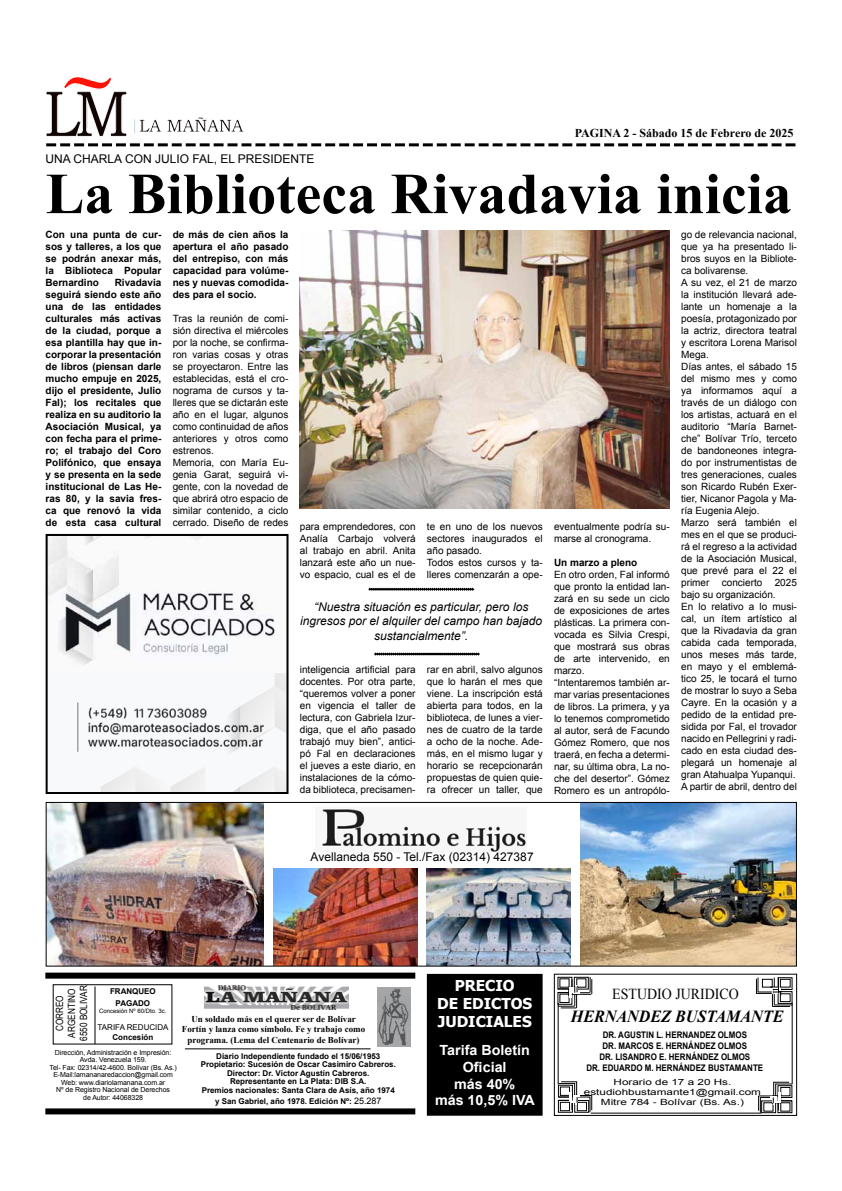
<style>
.page{position:relative;width:842px;height:1191px;background:#fff}
.page>*{position:absolute;margin:0;border:0;box-sizing:border-box;transform-origin:0 0}
.t1{font:700 58px "Times New Roman";color:#000}
.t2{font:italic 700 17px "Times New Roman";color:#000;scale:.95 1}
.t3{font:15.2px "Times New Roman";color:#000;scale:.92 1}
.t4{font:700 15px/18px "Tahoma";color:#fff;text-align:center}
.t5{font:700 14px/16.8px "Arial";color:#fff;text-align:center}
.t6{font:italic 12px/14.4px "Arial";color:#000;text-align:center}
.t7{font:12px "Arial";color:#000}
.t8{font:700 12px "Times New Roman";color:#000}
.t9{font:10px/12px "Arial";color:#000}
.t10{font:700 10px/12px "Arial";color:#000;text-align:justify}
.t11{font:10px/12px "Arial Narrow";color:#000;text-align:center}
.t12{font:700 9.1px "Arial";color:#000;scale:.88 1}
.t13{font:700 9px/10.5px "Times New Roman";color:#000;text-align:center}
.t14{font:8.5px/10.2px "Arial";color:#000;text-align:center;scale:1.37 1}
.t15{font:700 8px/8.5px "Arial";color:#000;text-align:center}
.t16{font:8px "Arial";color:#000}
.t17{font:7px/7.5px "Arial";letter-spacing:-.01em;color:#000;text-align:center}
.t18{font:6px "Arial";color:#000}
.s1{font-weight:400;font-size:9px}
</style>
<div class="page">
<img style="left:46px;top:78px;width:198px;height:59px">
<svg style="left:46px;top:143px;width:749px;height:3px"></svg>
<img style="left:378px;top:987px;width:32px;height:59px">
<div style="left:53px;top:984px;width:119px;height:60px;border:1px solid #000"></div>
<hr style="left:94px;top:986px;width:1px;height:58px;background:#000">
<div style="left:45px;top:1108px;width:370px;height:6px;background:#000"></div>
<div style="left:45px;top:972px;width:370px;height:6px;background:#000"></div>
<hr style="left:185px;top:1048px;width:186px;height:1px;background:#000">
<img style="left:204px;top:985px;width:144px;height:24px">
<div style="left:427px;top:974px;width:115px;height:141px;background:#000"></div>
<div style="left:427px;top:974px;width:116px;height:141px;border:1px solid #000"></div>
<div style="left:554px;top:974px;width:243px;height:141px;border:1px solid #000"></div>
<hr style="left:591px;top:1113px;width:170px;height:1px;background:#000">
<hr style="left:792px;top:1002px;width:1px;height:82px;background:#000">
<svg style="left:758px;top:1082px;width:34px;height:30px"></svg>
<svg style="left:558px;top:977px;width:35px;height:31px"></svg>
<svg style="left:756px;top:977px;width:37px;height:30px"></svg>
<hr style="left:558px;top:1003px;width:1px;height:81px;background:#000">
<svg style="left:558px;top:1081px;width:34px;height:31px"></svg>
<img style="left:427px;top:868px;width:144px;height:96px">
<img style="left:48px;top:804px;width:216px;height:160px">
<img style="left:580px;top:804px;width:215px;height:160px">
<img style="left:273px;top:868px;width:144px;height:96px">
<img style="left:322px;top:809px;width:204px;height:43px">
<div style="left:46px;top:802px;width:751px;height:164px;border:1px solid #000"></div>
<img style="left:77px;top:673px;width:208px;height:118px">
<img style="left:49px;top:537px;width:226px;height:129px">
<div style="left:46px;top:534px;width:242px;height:260px;border:2px solid #000"></div>
<img style="left:300px;top:231px;width:370px;height:277px">
<svg style="left:369px;top:588px;width:105px;height:2px"></svg>
<svg style="left:374px;top:653px;width:105px;height:2px"></svg>
<p class="t8" style="left:575px;top:124px;width:220px">PAGINA 2 - Sábado 15 de Febrero de 2025</p>
<p class="t7" style="left:46px;top:151px;width:270px">UNA CHARLA CON JULIO FAL, EL PRESIDENTE</p>
<h1 class="t1" style="left:46px;top:154px;width:748px">La Biblioteca Rivadavia inicia</h1>
<p class="t10" style="left:46px;top:229px;width:117px">Con una punta de cur&shy;sos y talleres, a los que se podrán anexar más, la Biblioteca Popular Bernardino</p>
<p class="t10" style="left:46px;top:277px;width:117px;text-indent:69px">Rivadavia seguirá siendo este año una de las entidades culturales más activas de la ciudad, porque a esa plantilla hay que in&shy;corporar la presentación de libros (piensan darle mucho empuje en 2025, dijo el presidente, Julio Fal); los recitales que realiza en su auditorio la Asociación Musical, ya con fecha para el prime&shy;ro; el trabajo del Coro Polifónico, que ensaya y se presenta en la sede institucional de Las He&shy;ras 80, y la savia fres&shy;ca que renovó la vida de esta casa cultural</p>
<p class="t10" style="left:173px;top:229px;width:117px">de más de cien años la apertura el año pasado del entrepiso, con más capacidad para volúme&shy;nes y nuevas comodida&shy;des para el socio.</p>
<p class="t9" style="left:173px;top:313px;width:117px">Tras la reunión de comi&shy;sión directiva el miércoles por la noche, se confirma&shy;ron varias cosas y otras se proyectaron. Entre las establecidas, está el cro&shy;nograma de cursos y ta&shy;lleres que se dictarán este año en el lugar, algunos como continuidad de años anteriores y otros como estrenos.<br>Memoria, con María Eu&shy;genia Garat, seguirá vi&shy;gente, con la novedad de que abrirá otro espacio de similar contenido, a ciclo</p>
<p class="t9" style="left:173px;top:518px;width:244px;line-height:13.8px;text-align:right">cerrado. Diseño de redes para emprendedores, con<br>Analía Carbajo volverá</p>
<p class="t9" style="left:300px;top:544px;width:117px;text-align:justify">al trabajo en abril. Anita lanzará este año un nue&shy;vo espacio, cual es el de</p>
<p class="t9" style="left:427px;top:520px;width:117px">te en uno de los nuevos sectores inaugurados el año pasado.<br>Todos estos cursos y ta&shy;lleres comenzarán a ope-</p>
<p class="t9" style="left:554px;top:520px;width:117px">eventualmente podría su&shy;marse al cronograma.</p>
<p class="t10" style="left:554px;top:556px;width:85px">Un marzo a pleno</p>
<p class="t9" style="left:554px;top:568px;width:117px">En otro orden, Fal informó que pronto la entidad lan&shy;zará en su sede un ciclo de exposiciones de artes plásticas. La primera con&shy;vocada es Silvia Crespi, que mostrará sus obras de arte intervenido, en marzo.<br>“Intentaremos también ar&shy;mar varias presentaciones de libros. La primera, y ya lo tenemos comprometido al autor, será de Facundo<br>Gómez Romero, que nos traerá, en fecha a determi&shy;nar, su última obra, La no&shy;che del desertor”. Gómez<br>Romero es un antropólo-</p>
<p class="t6" style="left:300px;top:599px;width:244px">“Nuestra situación es particular, pero los ingresos por el alquiler del campo han bajado sustancialmente”.</p>
<p class="t9" style="left:300px;top:663px;width:117px;text-align:justify">inteligencia artificial para docentes. Por otra parte, “queremos volver a poner en vigencia el taller de lectura, con Gabriela Izur&shy;diga, que el año pasado trabajó muy bien”, antici&shy;pó Fal en declaraciones el jueves a este diario, en instalaciones de la cómo&shy;da biblioteca, precisamen-</p>
<p class="t9" style="left:427px;top:663px;width:117px;text-align:justify">rar en abril, salvo algunos que lo harán el mes que viene. La inscripción está abierta para todos, en la biblioteca, de lunes a vier&shy;nes de cuatro de la tarde a ocho de la noche. Ade&shy;más, en el mismo lugar y horario se recepcionarán propuestas de quien quie&shy;ra ofrecer un taller, que</p>
<p class="t9" style="left:681px;top:229px;width:117px">go de relevancia nacional, que ya ha presentado li&shy;bros suyos en la Bibliote&shy;ca bolivarense.<br>A su vez, el 21 de marzo la institución llevará ade&shy;lante un homenaje a la poesía, protagonizado por la actriz, directora teatral y escritora Lorena Marisol<br>Mega.<br>Días antes, el sábado 15 del mismo mes y como ya informamos aquí a través de un diálogo con los artistas, actuará en el auditorio “María Barnet&shy;che” Bolívar Trío, terceto de bandoneones integra&shy;do por instrumentistas de tres generaciones, cuales son Ricardo Rubén Exer&shy;tier, Nicanor Pagola y Ma&shy;ría Eugenia Alejo.<br>Marzo será también el mes en el que se produci&shy;rá el regreso a la actividad de la Asociación Musical, que prevé para el 22 el primer concierto 2025 bajo su organización.<br>En lo relativo a lo musi&shy;cal, un ítem artístico al que la Rivadavia da gran cabida cada temporada, unos meses más tarde, en mayo y el emblemá&shy;tico 25, le tocará el turno de mostrar lo suyo a Seba<br>Cayre. En la ocasión y a pedido de la entidad pre&shy;sidida por Fal, el trovador nacido en Pellegrini y radi&shy;cado en esta ciudad des&shy;plegará un homenaje al gran Atahualpa Yupanqui.<br>A partir de abril, dentro del</p>
<p class="t7" style="left:311px;top:848px;width:225px">Avellaneda 550 - Tel./Fax (02314) 427387</p>
<p class="t11" style="left:53px;top:1041px;width:57px;rotate:-90deg">CORREO<br>ARGENTINO<br>6550 BOLIVAR</p>
<h3 class="t4" style="left:437px;top:975px;width:97px">PRECIO<br>DE EDICTOS<br>JUDICIALES</h3>
<h3 class="t5" style="left:435px;top:1042px;width:101px">Tarifa Boletín<br>Oficial<br>más 40%<br>más 10,5% IVA</h3>
<p class="t15" style="left:110px;top:985px;width:47px;line-height:12px">FRANQUEO<br>PAGADO</p>
<p class="t18" style="left:99px;top:1007px;width:69px">Concesión Nº 60/Dto. 3c.</p>
<p class="t16" style="left:98px;top:1022px;width:72px">TARIFA REDUCIDA</p>
<p class="t15" style="left:112px;top:1032px;width:42px">Concesión</p>
<p class="t17" style="left:50px;top:1048px;width:129px">Dirección, Administración e Impresión:<br>Avda. Venezuela 159.<br>Tel- Fax: 02314/42-4600. Bolívar (Bs. As.)<br>E-Mail:lamananaredaccion@gmail.com Web: www.diariolamanana.com.ar<br>Nº de Registro Nacional de Derechos<br>de Autor: 44068328</p>
<p class="t13" style="left:182px;top:1013px;width:185px">Un soldado más en el querer ser de Bolívar<br>Fortín y lanza como símbolo. Fe y trabajo como programa. (Lema del Centenario de Bolívar)</p>
<p class="t15" style="left:201px;top:1052px;width:197px">Diario Independiente fundado el 15/06/1953<br>Propietario: Sucesión de Oscar Casimiro Cabreros.<br>Director: Dr. Víctor Agustín Cabreros.<br>Representante en La Plata: DIB S.A.<br>Premios nacionales: Santa Clara de Asís, año 1974</p>
<p class="t15" style="left:215px;top:1096px;width:168px">y San Gabriel, año 1978. Edición Nº: <span class="s1">25.287</span></p>
<h3 class="t3" style="left:612px;top:983px;width:139px">ESTUDIO JURIDICO</h3>
<p class="t12" style="left:603px;top:1028px;width:25px">dr . agustin</p>
<p class="t12" style="left:656px;top:1028px;width:25px">l. hernande</p>
<p class="t12" style="left:711px;top:1028px;width:36px">z olmos</p>
<p class="t12" style="left:602px;top:1039px;width:26px">Dr. Marcos</p>
<p class="t12" style="left:656px;top:1039px;width:19px">E. Hern</p>
<p class="t12" style="left:688px;top:1039px;width:14px">ánde</p>
<p class="t12" style="left:711px;top:1039px;width:36px">z Olmos</p>
<p class="t12" style="left:599px;top:1050px;width:31px">Dr. Lisandro</p>
<p class="t12" style="left:659px;top:1050px;width:19px">E. Hern</p>
<p class="t12" style="left:691px;top:1050px;width:14px">ánde</p>
<p class="t12" style="left:714px;top:1050px;width:36px">z Olmos</p>
<p class="t12" style="left:586px;top:1061px;width:32px">Dr. Eduardo</p>
<p class="t12" style="left:645px;top:1061px;width:20px">M. Hern</p>
<p class="t12" style="left:678px;top:1061px;width:14px">ánde</p>
<p class="t12" style="left:701px;top:1061px;width:22px">z Busta</p>
<p class="t12" style="left:735px;top:1061px;width:15px">mante</p>
<p class="t14" style="left:584px;top:1076px;width:131px">Horario de 17 a 20 Hs. estudiohbustamante1@gmail.com<br>Mitre 784 - Bolívar (Bs. As.)</p>
<h2 class="t2" style="left:571px;top:1004px;width:225px">HERNANDEZ BUSTAMANTE</h2>
</div>
